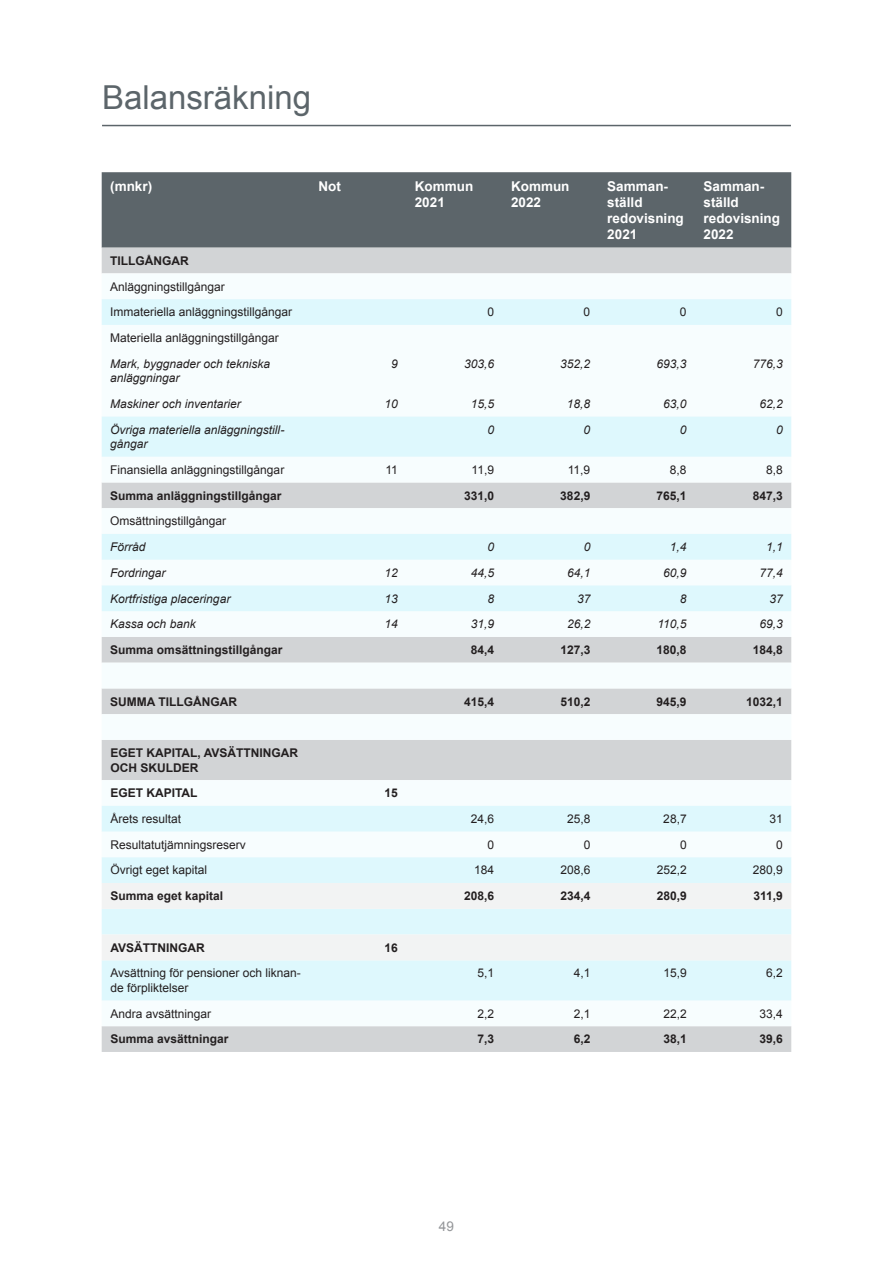
<style>
.page{position:relative;width:893px;height:1263px;background:#fff}
.page>*{position:absolute;margin:0;border:0;box-sizing:border-box;transform-origin:0 0}
.Underrubrik_1{font:33px "Arial";color:#5c656a}
.Tabell_rubrik{font:700 13.5px/16.2px "Arial";color:#fff}
.t1{font:13.5px "Arial";color:#939598}
.Tabell_Bröd{font:12px/14.4px "Arial";color:#231f20}
.Tabell_fet{font:700 12px/14.4px "Arial";color:#231f20}
.Tabell_kursiv{font:italic 12px/14.4px "Arial";color:#231f20}
.Tabell_fet_högerstäl{font:700 12px "Arial";color:#231f20}
.Tabell_kursiv_högers{font:italic 12px "Arial";color:#231f20}
.Tabell_Bröd_Högerstä{font:12px "Arial";color:#231f20}
</style>
<div class="page">
<div style="left:102px;top:172px;width:689px;height:76px;background:#5c656a"></div>
<div style="left:102px;top:248px;width:689px;height:804px;background:#d2d4d6"></div>
<svg style="left:102px;top:273px;width:689px;height:753px"></svg>
<svg style="left:102px;top:299px;width:689px;height:701px"></svg>
<svg style="left:102px;top:883px;width:689px;height:77px;fill:#f2f3f3"></svg>
<hr style="left:102px;top:125px;width:689px;height:1px;background:#5c656a">
<h2 class="Underrubrik_1" style="left:102px;top:76px;width:211px">Balansräkning</h2>
<p class="Tabell_rubrik" style="left:110px;top:178px;width:43px">(mnkr)</p>
<p class="Tabell_rubrik" style="left:319px;top:178px;width:24px">Not</p>
<p class="Tabell_rubrik" style="left:415px;top:178px;width:60px">Kommun<br>2021</p>
<p class="Tabell_rubrik" style="left:511px;top:178px;width:60px">Kommun<br>2022</p>
<p class="Tabell_rubrik" style="left:607px;top:178px;width:78px">Samman&shy;ställd redovisning<br>2021</p>
<p class="Tabell_rubrik" style="left:704px;top:178px;width:78px">Samman&shy;ställd redovisning<br>2022</p>
<p class="Tabell_fet" style="left:110px;top:254px;width:80px">TILLGÅNGAR</p>
<p class="Tabell_Bröd" style="left:110px;top:279px;width:116px">Anläggningstillgångar</p>
<p class="Tabell_Bröd" style="left:110px;top:305px;width:184px">Immateriella anläggningstillgångar</p>
<p class="Tabell_Bröd_Högerstä" style="left:487px;top:304px;width:8px">0</p>
<p class="Tabell_Bröd_Högerstä" style="left:584px;top:304px;width:8px">0</p>
<p class="Tabell_Bröd_Högerstä" style="left:680px;top:304px;width:8px">0</p>
<p class="Tabell_Bröd_Högerstä" style="left:776px;top:304px;width:8px">0</p>
<p class="Tabell_Bröd" style="left:110px;top:331px;width:170px">Materiella anläggningstillgångar</p>
<p class="Tabell_kursiv" style="left:110px;top:357px;width:162px">Mark, byggnader och tekniska anläggningar</p>
<p class="Tabell_kursiv_högers" style="left:391px;top:356px;width:8px">9</p>
<p class="Tabell_kursiv_högers" style="left:464px;top:356px;width:32px">303,6</p>
<p class="Tabell_kursiv_högers" style="left:560px;top:356px;width:32px">352,2</p>
<p class="Tabell_kursiv_högers" style="left:656px;top:356px;width:32px">693,3</p>
<p class="Tabell_kursiv_högers" style="left:753px;top:356px;width:32px">776,3</p>
<p class="Tabell_kursiv" style="left:110px;top:397px;width:132px">Maskiner och inventarier</p>
<p class="Tabell_kursiv_högers" style="left:384px;top:396px;width:15px">10</p>
<p class="Tabell_kursiv_högers" style="left:471px;top:396px;width:25px">15,5</p>
<p class="Tabell_kursiv_högers" style="left:567px;top:396px;width:25px">18,8</p>
<p class="Tabell_kursiv_högers" style="left:663px;top:396px;width:25px">63,0</p>
<p class="Tabell_kursiv_högers" style="left:759px;top:396px;width:25px">62,2</p>
<p class="Tabell_kursiv" style="left:110px;top:422px;width:176px">Övriga materiella anläggningstill&shy;gångar</p>
<p class="Tabell_kursiv_högers" style="left:487px;top:422px;width:8px">0</p>
<p class="Tabell_kursiv_högers" style="left:584px;top:422px;width:8px">0</p>
<p class="Tabell_kursiv_högers" style="left:680px;top:422px;width:8px">0</p>
<p class="Tabell_kursiv_högers" style="left:776px;top:422px;width:8px">0</p>
<p class="Tabell_Bröd" style="left:110px;top:463px;width:176px">Finansiella anläggningstillgångar</p>
<p class="Tabell_Bröd_Högerstä" style="left:385px;top:462px;width:14px">11</p>
<p class="Tabell_Bröd_Högerstä" style="left:472px;top:462px;width:24px">11,9</p>
<p class="Tabell_Bröd_Högerstä" style="left:568px;top:462px;width:24px">11,9</p>
<p class="Tabell_Bröd_Högerstä" style="left:670px;top:462px;width:18px">8,8</p>
<p class="Tabell_Bröd_Högerstä" style="left:766px;top:462px;width:18px">8,8</p>
<p class="Tabell_fet" style="left:110px;top:489px;width:173px">Summa anläggningstillgångar</p>
<p class="Tabell_fet_högerstäl" style="left:464px;top:487px;width:32px">331,0</p>
<p class="Tabell_fet_högerstäl" style="left:560px;top:487px;width:32px">382,9</p>
<p class="Tabell_fet_högerstäl" style="left:657px;top:487px;width:32px">765,1</p>
<p class="Tabell_fet_högerstäl" style="left:753px;top:487px;width:32px">847,3</p>
<p class="Tabell_Bröd" style="left:110px;top:514px;width:118px">Omsättningstillgångar</p>
<p class="Tabell_kursiv" style="left:110px;top:540px;width:37px">Förråd</p>
<p class="Tabell_kursiv_högers" style="left:487px;top:539px;width:8px">0</p>
<p class="Tabell_kursiv_högers" style="left:584px;top:539px;width:8px">0</p>
<p class="Tabell_kursiv_högers" style="left:670px;top:539px;width:18px">1,4</p>
<p class="Tabell_kursiv_högers" style="left:766px;top:539px;width:18px">1,1</p>
<p class="Tabell_kursiv" style="left:110px;top:566px;width:57px">Fordringar</p>
<p class="Tabell_kursiv_högers" style="left:384px;top:565px;width:15px">12</p>
<p class="Tabell_kursiv_högers" style="left:471px;top:565px;width:25px">44,5</p>
<p class="Tabell_kursiv_högers" style="left:567px;top:565px;width:25px">64,1</p>
<p class="Tabell_kursiv_högers" style="left:663px;top:565px;width:25px">60,9</p>
<p class="Tabell_kursiv_högers" style="left:759px;top:565px;width:25px">77,4</p>
<p class="Tabell_kursiv" style="left:110px;top:591px;width:122px">Kortfristiga placeringar</p>
<p class="Tabell_kursiv_högers" style="left:385px;top:591px;width:15px">13</p>
<p class="Tabell_kursiv_högers" style="left:487px;top:591px;width:8px">8</p>
<p class="Tabell_kursiv_högers" style="left:577px;top:591px;width:15px">37</p>
<p class="Tabell_kursiv_högers" style="left:680px;top:591px;width:8px">8</p>
<p class="Tabell_kursiv_högers" style="left:769px;top:591px;width:15px">37</p>
<p class="Tabell_kursiv" style="left:110px;top:617px;width:87px">Kassa och bank</p>
<p class="Tabell_kursiv_högers" style="left:385px;top:616px;width:15px">14</p>
<p class="Tabell_kursiv_högers" style="left:471px;top:616px;width:25px">31,9</p>
<p class="Tabell_kursiv_högers" style="left:567px;top:616px;width:25px">26,2</p>
<p class="Tabell_kursiv_högers" style="left:657px;top:616px;width:31px">110,5</p>
<p class="Tabell_kursiv_högers" style="left:759px;top:616px;width:25px">69,3</p>
<p class="Tabell_fet" style="left:110px;top:643px;width:174px">Summa omsättningstillgångar</p>
<p class="Tabell_fet_högerstäl" style="left:471px;top:642px;width:25px">84,4</p>
<p class="Tabell_fet_högerstäl" style="left:560px;top:642px;width:32px">127,3</p>
<p class="Tabell_fet_högerstäl" style="left:657px;top:642px;width:32px">180,8</p>
<p class="Tabell_fet_högerstäl" style="left:753px;top:642px;width:32px">184,8</p>
<p class="Tabell_fet" style="left:110px;top:695px;width:128px">SUMMA TILLGÅNGAR</p>
<p class="Tabell_fet_högerstäl" style="left:464px;top:693px;width:32px">415,4</p>
<p class="Tabell_fet_högerstäl" style="left:560px;top:693px;width:32px">510,2</p>
<p class="Tabell_fet_högerstäl" style="left:657px;top:693px;width:32px">945,9</p>
<p class="Tabell_fet_högerstäl" style="left:746px;top:693px;width:38px">1032,1</p>
<p class="Tabell_fet" style="left:110px;top:746px;width:189px">EGET KAPITAL, AVSÄTTNINGAR<br>OCH SKULDER</p>
<p class="Tabell_fet" style="left:110px;top:786px;width:89px">EGET KAPITAL</p>
<p class="Tabell_fet_högerstäl" style="left:385px;top:785px;width:15px">15</p>
<p class="Tabell_Bröd" style="left:110px;top:812px;width:72px">Årets resultat</p>
<p class="Tabell_Bröd_Högerstä" style="left:471px;top:811px;width:25px">24,6</p>
<p class="Tabell_Bröd_Högerstä" style="left:567px;top:811px;width:25px">25,8</p>
<p class="Tabell_Bröd_Högerstä" style="left:663px;top:811px;width:25px">28,7</p>
<p class="Tabell_Bröd_Högerstä" style="left:770px;top:811px;width:15px">31</p>
<p class="Tabell_Bröd" style="left:110px;top:837px;width:137px">Resultatutjämningsreserv</p>
<p class="Tabell_Bröd_Högerstä" style="left:487px;top:837px;width:8px">0</p>
<p class="Tabell_Bröd_Högerstä" style="left:584px;top:837px;width:8px">0</p>
<p class="Tabell_Bröd_Högerstä" style="left:680px;top:837px;width:8px">0</p>
<p class="Tabell_Bröd_Högerstä" style="left:776px;top:837px;width:8px">0</p>
<p class="Tabell_Bröd" style="left:110px;top:863px;width:98px">Övrigt eget kapital</p>
<p class="Tabell_Bröd_Högerstä" style="left:474px;top:862px;width:22px">184</p>
<p class="Tabell_Bröd_Högerstä" style="left:560px;top:862px;width:32px">208,6</p>
<p class="Tabell_Bröd_Högerstä" style="left:657px;top:862px;width:32px">252,2</p>
<p class="Tabell_Bröd_Högerstä" style="left:753px;top:862px;width:32px">280,9</p>
<p class="Tabell_fet" style="left:110px;top:889px;width:114px">Summa eget kapital</p>
<p class="Tabell_fet_högerstäl" style="left:464px;top:888px;width:32px">208,6</p>
<p class="Tabell_fet_högerstäl" style="left:560px;top:888px;width:32px">234,4</p>
<p class="Tabell_fet_högerstäl" style="left:657px;top:888px;width:32px">280,9</p>
<p class="Tabell_fet_högerstäl" style="left:754px;top:888px;width:31px">311,9</p>
<p class="Tabell_fet" style="left:110px;top:941px;width:96px">AVSÄTTNINGAR</p>
<p class="Tabell_fet_högerstäl" style="left:385px;top:939px;width:15px">16</p>
<p class="Tabell_Bröd" style="left:110px;top:966px;width:192px">Avsättning för pensioner och liknan&shy;de förpliktelser</p>
<p class="Tabell_Bröd_Högerstä" style="left:478px;top:965px;width:18px">5,1</p>
<p class="Tabell_Bröd_Högerstä" style="left:574px;top:965px;width:18px">4,1</p>
<p class="Tabell_Bröd_Högerstä" style="left:663px;top:965px;width:25px">15,9</p>
<p class="Tabell_Bröd_Högerstä" style="left:766px;top:965px;width:18px">6,2</p>
<p class="Tabell_Bröd" style="left:110px;top:1006px;width:102px">Andra avsättningar</p>
<p class="Tabell_Bröd_Högerstä" style="left:478px;top:1005px;width:18px">2,2</p>
<p class="Tabell_Bröd_Högerstä" style="left:574px;top:1005px;width:18px">2,1</p>
<p class="Tabell_Bröd_Högerstä" style="left:663px;top:1005px;width:25px">22,2</p>
<p class="Tabell_Bröd_Högerstä" style="left:760px;top:1005px;width:25px">33,4</p>
<p class="Tabell_fet" style="left:110px;top:1032px;width:120px">Summa avsättningar</p>
<p class="Tabell_fet_högerstäl" style="left:478px;top:1031px;width:18px">7,3</p>
<p class="Tabell_fet_högerstäl" style="left:574px;top:1031px;width:18px">6,2</p>
<p class="Tabell_fet_högerstäl" style="left:663px;top:1031px;width:25px">38,1</p>
<p class="Tabell_fet_högerstäl" style="left:760px;top:1031px;width:25px">39,6</p>
<p class="t1" style="left:439px;top:1218px;width:17px">49</p>
</div>
